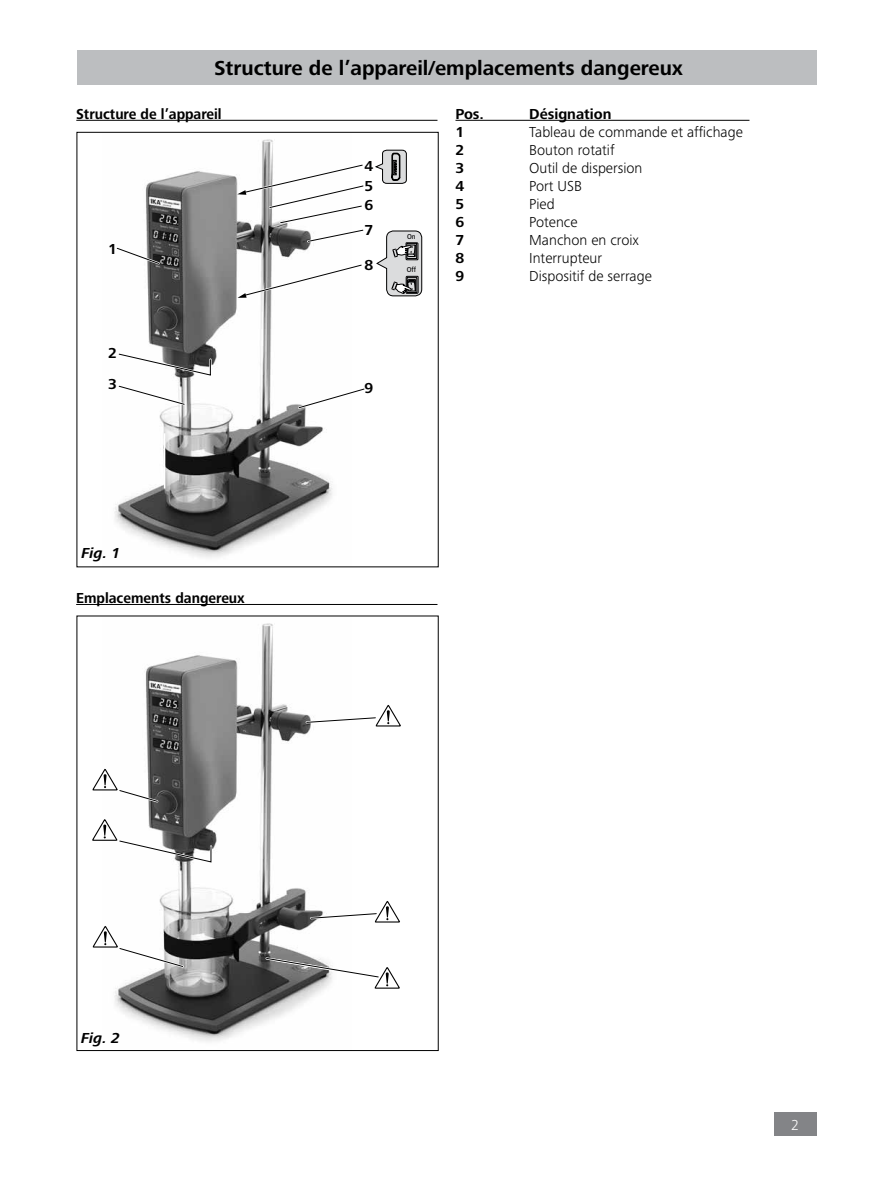
<style>
.page{position:relative;width:893px;height:1187px;background:#fff}
.page>*{position:absolute;margin:0;border:0;box-sizing:border-box;transform-origin:0 0}
.t1{font:700 21px "Frutiger Next IKA";color:#000}
.t2{font:300 15px "Frutiger Next IKA";color:#000}
.t3{font:700 15px "Frutiger Next IKA";color:#000;scale:.95 1}
.t4{font:700 15px/20.7px "Frutiger Next IKA";color:#000}
.t5{font:italic 700 15px "Frutiger Next IKA";color:#000}
.t6{font:300 15px "Frutiger Next IKA";color:#fff}
.t7{font:500 7.35px "Frutiger Next IKA";color:#000001;scale:.9 1}
</style>
<div class="page">
<div style="left:774px;top:1112px;width:42px;height:23px;background:#838487"></div>
<div style="left:77px;top:51px;width:739px;height:34px;background:#bcbec0"></div>
<hr style="left:76px;top:604px;width:361px;height:1px;background:#000">
<hr style="left:76px;top:120px;width:361px;height:1px;background:#000">
<hr style="left:455px;top:120px;width:294px;height:1px;background:#000">
<img style="left:114px;top:139px;width:219px;height:419px">
<svg style="left:376px;top:230px;width:46px;height:66px"></svg>
<svg style="left:375px;top:149px;width:32px;height:35px"></svg>
<hr style="left:164px;top:433px;width:1px;height:55px;background:#fff">
<svg style="left:116px;top:351px;width:97px;height:56px"></svg>
<svg style="left:296px;top:387px;width:69px;height:23px"></svg>
<svg style="left:238px;top:262px;width:124px;height:36px"></svg>
<svg style="left:116px;top:246px;width:46px;height:20px"></svg>
<svg style="left:237px;top:164px;width:127px;height:80px"></svg>
<img style="left:114px;top:623px;width:207px;height:419px">
<svg style="left:309px;top:900px;width:91px;height:25px"></svg>
<svg style="left:304px;top:704px;width:97px;height:25px"></svg>
<svg style="left:92px;top:768px;width:68px;height:36px"></svg>
<svg style="left:92px;top:925px;width:94px;height:44px"></svg>
<svg style="left:264px;top:955px;width:136px;height:36px"></svg>
<svg style="left:92px;top:818px;width:121px;height:46px"></svg>
<h1 class="t1" style="left:214px;top:56px;width:470px">Structure de l’appareil/emplacements dangereux</h1>
<p class="t3" style="left:76px;top:105px;width:155px">Structure de l’appareil</p>
<p class="t4" style="left:455px;top:104px;width:30px">Pos.</p>
<p class="t4" style="left:529px;top:104px;width:84px">Désignation</p>
<p class="t4" style="left:455px;top:122px;width:10px">1</p>
<p class="t2" style="left:529px;top:123px;width:215px">Tableau de commande et affichage</p>
<p class="t4" style="left:455px;top:140px;width:10px">2</p>
<p class="t2" style="left:529px;top:141px;width:87px">Bouton rotatif</p>
<p class="t4" style="left:455px;top:158px;width:10px">3</p>
<p class="t2" style="left:529px;top:159px;width:115px">Outil de dispersion</p>
<p class="t4" style="left:455px;top:176px;width:10px">4</p>
<p class="t2" style="left:529px;top:177px;width:54px">Port USB</p>
<p class="t4" style="left:455px;top:194px;width:10px">5</p>
<p class="t2" style="left:529px;top:195px;width:27px">Pied</p>
<p class="t4" style="left:455px;top:212px;width:10px">6</p>
<p class="t2" style="left:529px;top:213px;width:50px">Potence</p>
<p class="t4" style="left:455px;top:230px;width:10px">7</p>
<p class="t2" style="left:529px;top:231px;width:111px">Manchon en croix</p>
<p class="t4" style="left:455px;top:248px;width:10px">8</p>
<p class="t2" style="left:529px;top:249px;width:74px">Interrupteur</p>
<p class="t4" style="left:455px;top:266px;width:10px">9</p>
<p class="t2" style="left:529px;top:267px;width:124px">Dispositif de serrage</p>
<p class="t4" style="left:365px;top:156px;width:10px">4<br>5</p>
<p class="t4" style="left:365px;top:194px;width:10px;line-height:24.3px">6<br>7</p>
<p class="t4" style="left:365px;top:255px;width:10px">8</p>
<p class="t7" style="left:407px;top:232px;width:11px">On</p>
<p class="t7" style="left:407px;top:265px;width:12px">Off</p>
<p class="t4" style="left:108px;top:239px;width:10px">1</p>
<p class="t4" style="left:108px;top:343px;width:10px">2</p>
<p class="t4" style="left:108px;top:374px;width:10px">3</p>
<p class="t5" style="left:82px;top:544px;width:40px">Fig. 1</p>
<p class="t3" style="left:76px;top:589px;width:179px">Emplacements dangereux</p>
<p class="t4" style="left:365px;top:378px;width:10px">9</p>
<p class="t5" style="left:81px;top:1029px;width:40px">Fig. 2</p>
<p class="t6" style="left:791px;top:1115px;width:9px">2</p>
</div>
